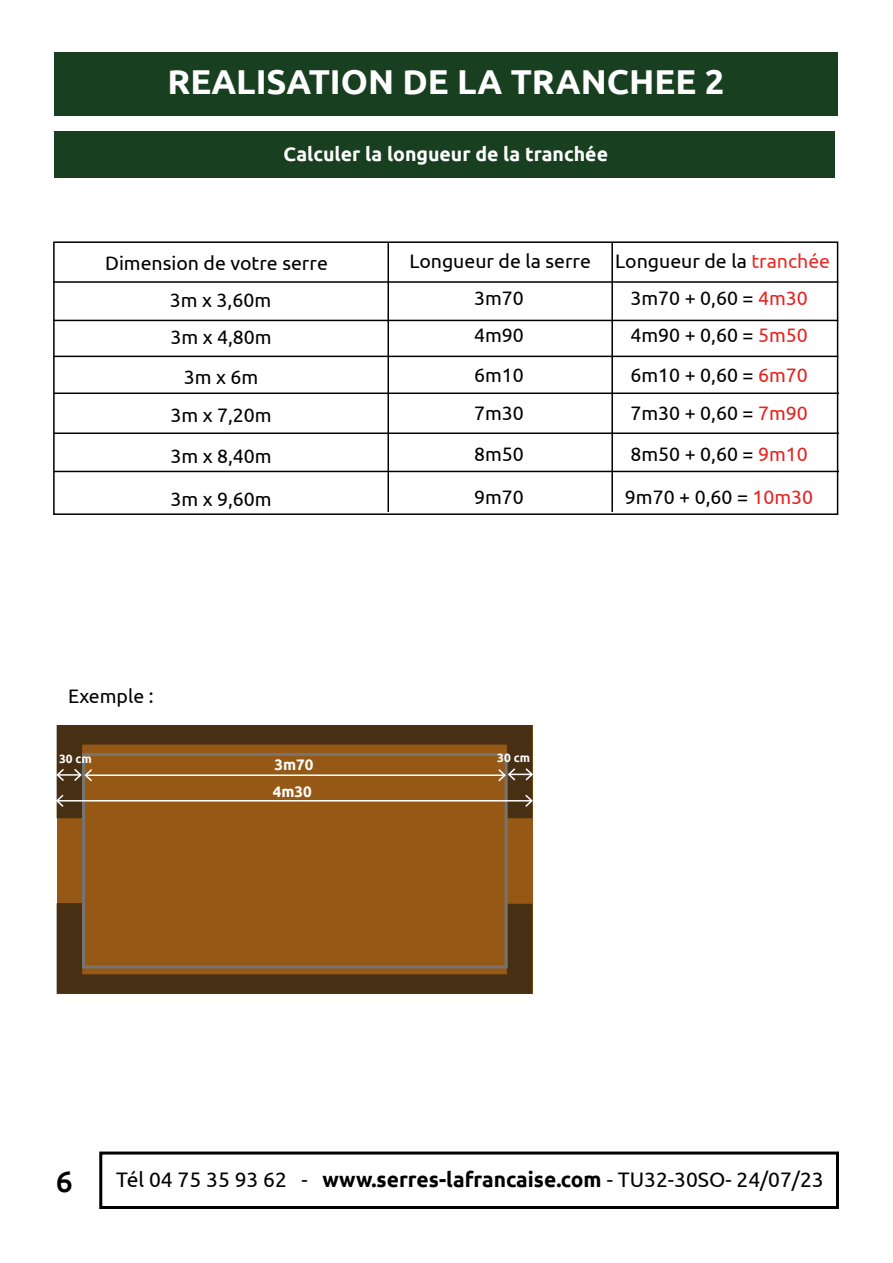
<style>
.page{position:relative;width:893px;height:1263px;background:#fff}
.page>*{position:absolute;margin:0;border:0;box-sizing:border-box;transform-origin:0 0}
.t1{font:700 34.5px "Ubuntu";color:#fff}
.t2{font:500 30px "Ubuntu";color:#000}
.t3{font:21px "Ubuntu";color:#000}
.t4{font:19.5px/36.9px "Ubuntu";color:#000}
.t5{font:700 19.5px "Ubuntu";color:#fff}
.t6{font:700 15.15px/26.4px "Ubuntu";color:#fff}
.t7{font:700 12px "Ubuntu";color:#fff}
.s1{color:#e62d2a}
.s2{color:#e52321}
.s3{font-weight:700}
</style>
<div class="page">
<div style="left:99px;top:1151px;width:740px;height:58px;border:3px solid #000"></div>
<div style="left:54px;top:53px;width:784px;height:63px;background:#184020"></div>
<div style="left:55px;top:131px;width:780px;height:47px;background:#184020"></div>
<div style="left:53px;top:241px;width:785px;height:274px;border:2px solid #000"></div>
<hr style="left:53px;top:281px;width:785px;height:2px;background:#000">
<hr style="left:53px;top:320px;width:785px;height:1px;background:#000">
<hr style="left:53px;top:356px;width:785px;height:1px;background:#000">
<hr style="left:54px;top:392px;width:785px;height:2px;background:#000">
<hr style="left:54px;top:432px;width:785px;height:2px;background:#000">
<hr style="left:54px;top:471px;width:785px;height:1px;background:#000">
<hr style="left:387px;top:242px;width:2px;height:270px;background:#000">
<hr style="left:611px;top:242px;width:2px;height:270px;background:#000">
<div style="left:57px;top:725px;width:475px;height:269px;background:#965915"></div>
<svg style="left:57px;top:903px;width:475px;height:91px"></svg>
<div style="left:82px;top:753px;width:426px;height:215px;border:3px solid #757473"></div>
<svg style="left:56px;top:725px;width:477px;height:93px"></svg>
<h1 class="t1" style="left:167px;top:60px;width:558px">REALISATION DE LA TRANCHEE 2</h1>
<p class="t5" style="left:284px;top:142px;width:326px">Calculer la longueur de la tranchée</p>
<p class="t4" style="left:105px;top:244px;width:224px">Dimension de votre serre</p>
<p class="t4" style="left:409px;top:242px;width:422px">Longueur de la serre Longueur de la <span class="s1">tranchée</span></p>
<p class="t4" style="left:170px;top:281px;width:103px">3m x 3,60m<br>3m x 4,80m</p>
<p class="t4" style="left:170px;top:357px;width:103px;line-height:38.2px;text-align:center">3m x 6m<br>3m x 7,20m</p>
<p class="t4" style="left:170px;top:434px;width:103px;line-height:42.8px">3m x 8,40m<br>3m x 9,60m</p>
<p class="t4" style="left:474px;top:279px;width:51px">3m70</p>
<p class="t4" style="left:630px;top:279px;width:179px">3m70 + 0,60 = <span class="s2">4m30</span></p>
<p class="t4" style="left:474px;top:315px;width:51px">4m90</p>
<p class="t4" style="left:630px;top:315px;width:179px">4m90 + 0,60 = <span class="s2">5m50</span></p>
<p class="t4" style="left:474px;top:356px;width:51px">6m10</p>
<p class="t4" style="left:630px;top:356px;width:179px">6m10 + 0,60 = <span class="s2">6m70</span></p>
<p class="t4" style="left:474px;top:394px;width:51px">7m30</p>
<p class="t4" style="left:630px;top:394px;width:179px">7m30 + 0,60 = <span class="s2">7m90</span></p>
<p class="t4" style="left:474px;top:435px;width:51px">8m50</p>
<p class="t4" style="left:630px;top:435px;width:179px">8m50 + 0,60 = <span class="s2">9m10</span></p>
<p class="t4" style="left:474px;top:478px;width:51px">9m70</p>
<p class="t4" style="left:625px;top:478px;width:190px">9m70 + 0,60 = <span class="s2">10m30</span></p>
<p class="t4" style="left:68px;top:677px;width:87px">Exemple :</p>
<p class="t7" style="left:59px;top:751px;width:34px">30 cm</p>
<p class="t6" style="left:273px;top:751px;width:42px">3m70<br>4m30</p>
<p class="t7" style="left:497px;top:751px;width:34px">30 cm</p>
<h2 class="t2" style="left:56px;top:1162px;width:19px">6</h2>
<p class="t3" style="left:116px;top:1167px;width:709px">Tél 04 75 35 93 62 - <span class="s3">www.serres-lafrancaise.com</span> - TU32-30SO- 24/07/23</p>
</div>
